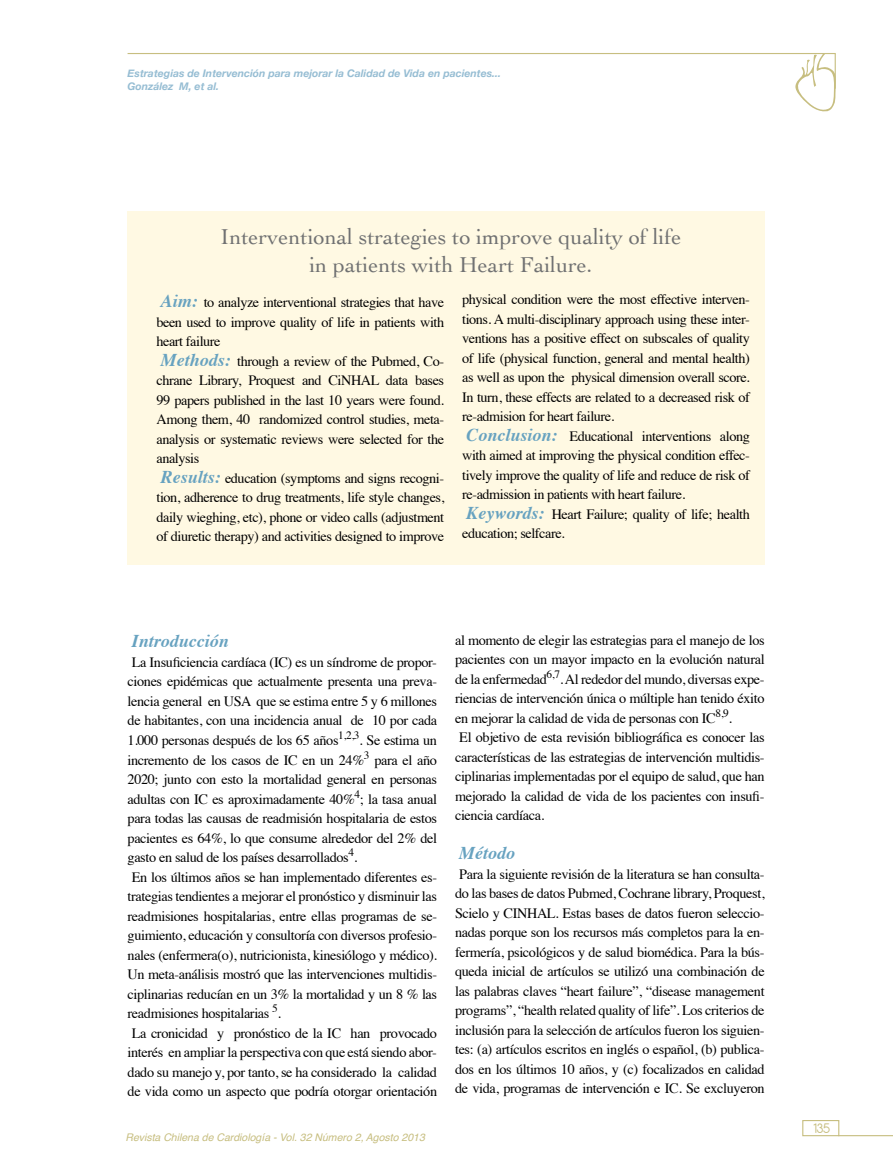
<style>
.page{position:relative;width:893px;height:1170px;background:#fff}
.page>*{position:absolute;margin:0;border:0;box-sizing:border-box;transform-origin:0 0}
.t1{font:22.5px/27px "Cochin";color:#707172;text-align:center}
.t2{font:italic 700 18px "Times";color:#67a2c0}
.t3{font:15px "Antipasto";color:#c7be80}
.t4{font:14.25px/19.5px "Times";letter-spacing:-.025em;color:#000}
.t5{font:italic 700 10.5px/12.6px "Helvetica Neue";color:#96bdd3}
.t6{font:italic 10.5px "Helvetica";color:#c7be80}
.s1{font-weight:700;font-style:italic;font-size:18px;color:#67a2c0}
</style>
<div class="page">
<svg style="left:127px;top:53px;width:709px;height:59px"></svg>
<hr style="left:838px;top:1134px;width:55px;height:2px;background:#c7be80">
<div style="left:802px;top:1119px;width:37px;height:17px;border:1px solid #c7be80"></div>
<div style="left:128px;top:210px;width:637px;height:354px;background:#fff9e3"></div>
<p class="t5" style="left:128px;top:67px;width:375px">Estrategias de Intervención para mejorar la Calidad de Vida en pacientes...<br>González M, et al.</p>
<h1 class="t1" style="left:221px;top:224px;width:462px">Interventional strategies to improve quality of life in patients with Heart Failure.</h1>
<p class="t4" style="left:156px;top:291px;width:289px"><span class="s1">Aim:</span> to analyze interventional strategies that have been used to improve quality of life in patients with heart failure<br><span class="s1">Methods:</span> through a review of the Pubmed, Co&shy;chrane Library, Proquest and CiNHAL data bases 99 papers published in the last 10 years were found.<br>Among them, 40 randomized control studies, meta&shy;analysis or systematic reviews were selected for the analysis<br><span class="s1">Results:</span> education (symptoms and signs recogni&shy;tion, adherence to drug treatments, life style changes, daily wieghing, etc), phone or video calls (adjustment of diuretic therapy) and activities designed to improve</p>
<p class="t4" style="left:462px;top:288px;width:289px">physical condition were the most effective interven&shy;tions. A multi-disciplinary approach using these inter&shy;ventions has a positive effect on subscales of quality of life (physical function, general and mental health) as well as upon the physical dimension overall score.<br>In turn, these effects are related to a decreased risk of re-admision for heart failure.<br><span class="s1">Conclusion:</span> Educational interventions along with aimed at improving the physical condition effec&shy;tively improve the quality of life and reduce de risk of re-admission in patients with heart failure.<br><span class="s1">Keywords:</span> Heart Failure; quality of life; health education; selfcare.</p>
<p class="t2" style="left:132px;top:624px;width:99px">Introducción</p>
<p class="t4" style="left:128px;top:651px;width:311px">La Insuficiencia cardíaca (IC) es un síndrome de propor&shy;ciones epidémicas que actualmente presenta una preva&shy;lencia general en USA que se estima entre 5 y 6 millones de habitantes, con una incidencia anual de 10 por cada 1.000 personas después de los 65 años<sup>1,2,3</sup>. Se estima un incremento de los casos de IC en un 24%<sup>3</sup> para el año 2020; junto con esto la mortalidad general en personas adultas con IC es aproximadamente 40%<sup>4</sup>; la tasa anual para todas las causas de readmisión hospitalaria de estos pacientes es 64%, lo que consume alrededor del 2% del gasto en salud de los países desarrollados<sup>4</sup>.<br>En los últimos años se han implementado diferentes es&shy;trategias tendientes a mejorar el pronóstico y disminuir las readmisiones hospitalarias, entre ellas programas de se&shy;guimiento, educación y consultoría con diversos profesio&shy;nales (enfermera(o), nutricionista, kinesiólogo y médico).<br>Un meta-análisis mostró que las intervenciones multidis&shy;ciplinarias reducían en un 3% la mortalidad y un 8 % las readmisiones hospitalarias <sup>5</sup>.<br>La cronicidad y pronóstico de la IC han provocado interés en ampliar la perspectiva con que está siendo abor&shy;dado su manejo y, por tanto, se ha considerado la calidad de vida como un aspecto que podría otorgar orientación</p>
<p class="t6" style="left:125px;top:1128px;width:301px">Revista Chilena de Cardiología - Vol. 32 Número 2, Agosto 2013</p>
<p class="t4" style="left:455px;top:628px;width:311px">al momento de elegir las estrategias para el manejo de los pacientes con un mayor impacto en la evolución natural de la enfermedad<sup>6,7</sup>. Al rededor del mundo, diversas expe&shy;riencias de intervención única o múltiple han tenido éxito en mejorar la calidad de vida de personas con IC<sup>8,9</sup>.<br>El objetivo de esta revisión bibliográfica es conocer las características de las estrategias de intervención multidis&shy;ciplinarias implementadas por el equipo de salud, que han mejorado la calidad de vida de los pacientes con insufi&shy;ciencia cardíaca.</p>
<p class="t2" style="left:459px;top:836px;width:57px">Método</p>
<p class="t4" style="left:455px;top:862px;width:311px;text-align:justify">Para la siguiente revisión de la literatura se han consulta&shy;do las bases de datos Pubmed, Cochrane library, Proquest, Scielo y CINHAL. Estas bases de datos fueron seleccio&shy;nadas porque son los recursos más completos para la en&shy;fermería, psicológicos y de salud biomédica. Para la bús&shy;queda inicial de artículos se utilizó una combinación de las palabras claves “heart failure”, “disease management programs”, “health related quality of life”. Los criterios de inclusión para la selección de artículos fueron los siguien&shy;tes: (a) artículos escritos en inglés o español, (b) publica&shy;dos en los últimos 10 años, y (c) focalizados en calidad de vida, programas de intervención e IC. Se excluyeron</p>
<p class="t3" style="left:813px;top:1119px;width:18px">135</p>
</div>
